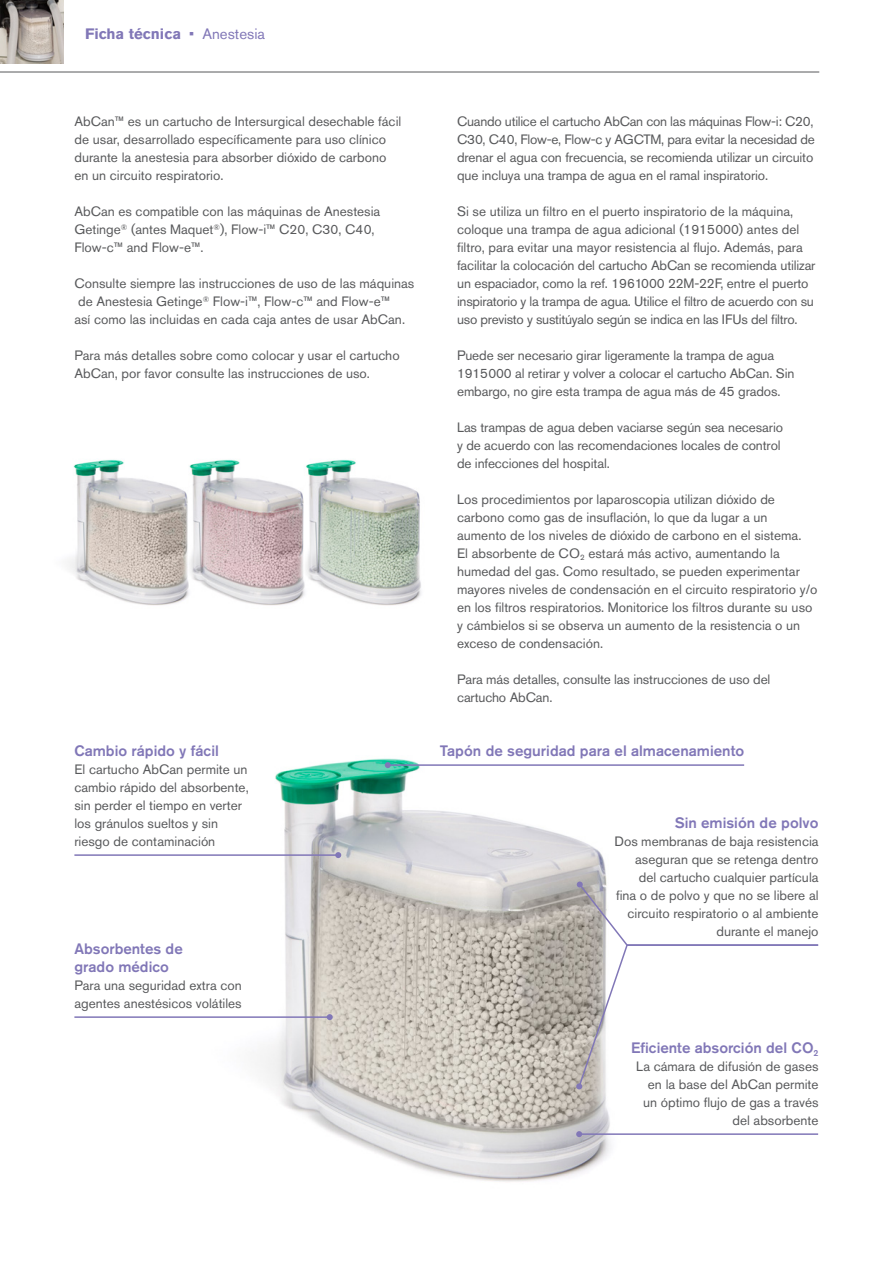
<style>
.page{position:relative;width:893px;height:1263px;background:#fff}
.page>*{position:absolute;margin:0;border:0;box-sizing:border-box;transform-origin:0 0}
.t1{font:500 15px/18px "Akzidenz Grotesk Pro";color:#8177b7}
.t2{font:700 15px "Akzidenz Grotesk Pro";color:#8177b7}
.t3{font:13.5px/18px "Akzidenz Grotesk Pro";color:#58595b}
.s1{font-weight:400}
</style>
<div class="page">
<hr style="left:0;top:72px;width:819px;height:1px;background:#58595b">
<img style="left:0;top:0;width:64px;height:63px">
<img style="left:68px;top:459px;width:353px;height:147px">
<img style="left:260px;top:758px;width:351px;height:424px">
<hr style="left:388px;top:764px;width:356px;height:2px;background:#8177b7">
<svg style="left:385px;top:762px;width:6px;height:6px"></svg>
<hr style="left:579px;top:1133px;width:239px;height:2px;background:#8177b7">
<svg style="left:576px;top:1131px;width:6px;height:6px"></svg>
<svg style="left:576px;top:881px;width:243px;height:208px"></svg>
<hr style="left:74px;top:854px;width:264px;height:2px;background:#8177b7">
<svg style="left:335px;top:852px;width:6px;height:6px"></svg>
<hr style="left:74px;top:1016px;width:256px;height:2px;background:#8177b7">
<svg style="left:327px;top:1014px;width:6px;height:6px"></svg>
<p class="t2" style="left:85px;top:24px;width:181px">Ficha técnica <span class="s1">• Anestesia</span></p>
<p class="t3" style="left:74px;top:112px;width:328px">AbCan™ es un cartucho de Intersurgical desechable fácil de usar, desarrollado específicamente para uso clínico durante la anestesia para absorber dióxido de carbono en un circuito respiratorio.</p>
<p class="t3" style="left:74px;top:202px;width:307px">AbCan es compatible con las máquinas de Anestesia<br>Getinge<sup>®</sup> (antes Maquet<sup>®</sup>), Flow-i™ C20, C30, C40,<br>Flow-c™ and Flow-e™.</p>
<p class="t3" style="left:74px;top:274px;width:341px">Consulte siempre las instrucciones de uso de las máquinas de Anestesia Getinge<sup>®</sup> Flow-i™, Flow-c™ and Flow-e™<br>así como las incluidas en cada caja antes de usar AbCan.</p>
<p class="t3" style="left:74px;top:346px;width:327px">Para más detalles sobre como colocar y usar el cartucho<br>AbCan, por favor consulte las instrucciones de uso.</p>
<p class="t1" style="left:74px;top:742px;width:146px">Cambio rápido y fácil</p>
<p class="t3" style="left:74px;top:760px;width:176px">El cartucho AbCan permite un cambio rápido del absorbente, sin perder el tiempo en verter los gránulos sueltos y sin riesgo de contaminación</p>
<p class="t1" style="left:74px;top:940px;width:110px">Absorbentes de grado médico</p>
<p class="t3" style="left:74px;top:976px;width:169px">Para una seguridad extra con agentes anestésicos volátiles</p>
<p class="t3" style="left:457px;top:112px;width:359px;text-align:justify">Cuando utilice el cartucho AbCan con las máquinas Flow-i: C20, C30, C40, Flow-e, Flow-c y AGCTM, para evitar la necesidad de drenar el agua con frecuencia, se recomienda utilizar un circuito que incluya una trampa de agua en el ramal inspiratorio.</p>
<p class="t3" style="left:457px;top:202px;width:360px">Si se utiliza un filtro en el puerto inspiratorio de la máquina, coloque una trampa de agua adicional (1915000) antes del filtro, para evitar una mayor resistencia al flujo. Además, para facilitar la colocación del cartucho AbCan se recomienda utilizar un espaciador, como la ref. 1961000 22M-22F, entre el puerto inspiratorio y la trampa de agua. Utilice el filtro de acuerdo con su uso previsto y sustitúyalo según se indica en las IFUs del filtro.</p>
<p class="t3" style="left:457px;top:346px;width:339px">Puede ser necesario girar ligeramente la trampa de agua<br>1915000 al retirar y volver a colocar el cartucho AbCan. Sin embargo, no gire esta trampa de agua más de 45 grados.</p>
<p class="t3" style="left:457px;top:418px;width:327px">Las trampas de agua deben vaciarse según sea necesario y de acuerdo con las recomendaciones locales de control de infecciones del hospital.</p>
<p class="t3" style="left:457px;top:490px;width:362px">Los procedimientos por laparoscopia utilizan dióxido de carbono como gas de insuflación, lo que da lugar a un aumento de los niveles de dióxido de carbono en el sistema.<br>El absorbente de CO<sub>2</sub> estará más activo, aumentando la humedad del gas. Como resultado, se pueden experimentar mayores niveles de condensación en el circuito respiratorio y/o en los filtros respiratorios. Monitorice los filtros durante su uso y cámbielos si se observa un aumento de la resistencia o un exceso de condensación.</p>
<p class="t3" style="left:457px;top:670px;width:315px">Para más detalles, consulte las instrucciones de uso del cartucho AbCan.</p>
<p class="t1" style="left:440px;top:742px;width:306px">Tapón de seguridad para el almacenamiento</p>
<p class="t1" style="left:675px;top:814px;width:145px">Sin emisión de polvo</p>
<p class="t3" style="left:614px;top:832px;width:206px;text-align:right">Dos membranas de baja resistencia aseguran que se retenga dentro del cartucho cualquier partícula<br>fina o de polvo y que no se libere al circuito respiratorio o al ambiente durante el manejo</p>
<p class="t1" style="left:631px;top:1039px;width:189px">Eficiente absorción del CO<sub>2</sub></p>
<p class="t3" style="left:636px;top:1057px;width:184px;text-align:right">La cámara de difusión de gases en la base del AbCan permite un óptimo flujo de gas a través del absorbente</p>
</div>
